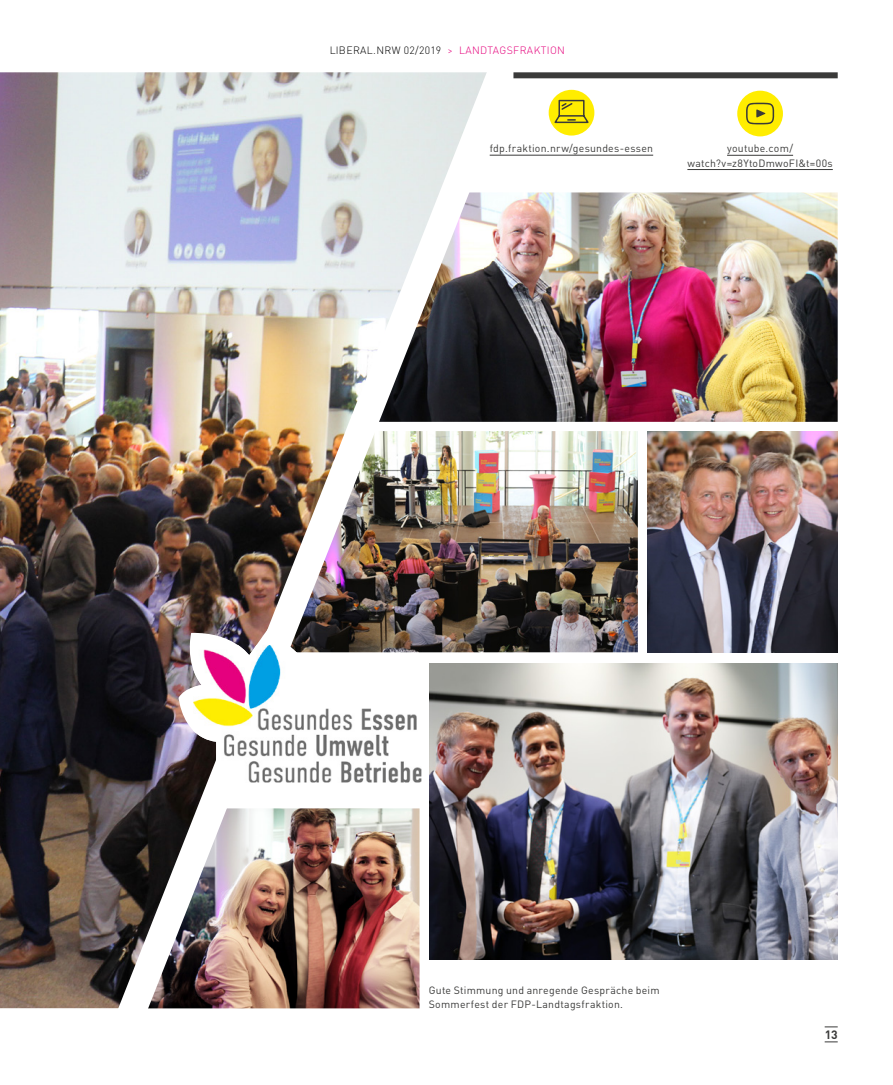
<style>
.page{position:relative;width:893px;height:1085px;background:#fff}
.page>*{position:absolute;margin:0;border:0;box-sizing:border-box;transform-origin:0 0}
.t1{font:700 12px "DIN Pro";color:#3a3a39}
.t2{font:10.5px/14.2px "DIN Pro";letter-spacing:.025em;color:#3a3a39}
.t3{font:300 10.5px "DIN Pro";letter-spacing:.035em;color:#000}
.s1{color:#e5007c}
</style>
<div class="page">
<img style="left:0;top:72px;width:94px;height:936px">
<img style="left:518px;top:431px;width:120px;height:221px">
<img style="left:647px;top:431px;width:190px;height:221px">
<img style="left:518px;top:663px;width:320px;height:296px">
<img style="left:518px;top:192px;width:320px;height:230px">
<hr style="left:490px;top:155px;width:163px;height:1px;background:#3a3a39">
<div style="left:549px;top:90px;width:45px;height:45px;background:#ffed00;border-radius:50%"></div>
<svg style="left:552px;top:99px;width:39px;height:25px"></svg>
<img style="left:94px;top:72px;width:424px;height:937px">
<img style="left:179px;top:627px;width:248px;height:162px">
<img style="left:193px;top:645px;width:228px;height:137px">
<hr style="left:727px;top:155px;width:66px;height:1px;background:#3a3a39">
<hr style="left:687px;top:169px;width:146px;height:1px;background:#3a3a39">
<div style="left:737px;top:91px;width:46px;height:45px;background:#ffed00;border-radius:50%"></div>
<svg style="left:746px;top:103px;width:28px;height:21px"></svg>
<div style="left:513px;top:72px;width:325px;height:6px;background:#3a3a39"></div>
<svg style="left:825px;top:1041px;width:13px;height:1px"></svg>
<svg style="left:825px;top:1026px;width:13px;height:1px"></svg>
<p class="t3" style="left:329px;top:43px;width:237px">LIBERAL.NRW 02/2019 <span class="s1">&gt; LANDTAGSFRAKTION</span></p>
<p class="t2" style="left:490px;top:141px;width:165px">fdp.fraktion.nrw/gesundes-essen</p>
<p class="t2" style="left:687px;top:141px;width:147px;text-align:center">youtube.com/ watch?v=z8YtoDmwoFI&amp;t=00s</p>
<p class="t2" style="left:429px;top:982px;width:232px">Gute Stimmung und anregende Gespräche beim<br>Sommerfest der FDP-Landtagsfraktion.</p>
<p class="t1" style="left:825px;top:1026px;width:15px">13</p>
</div>
